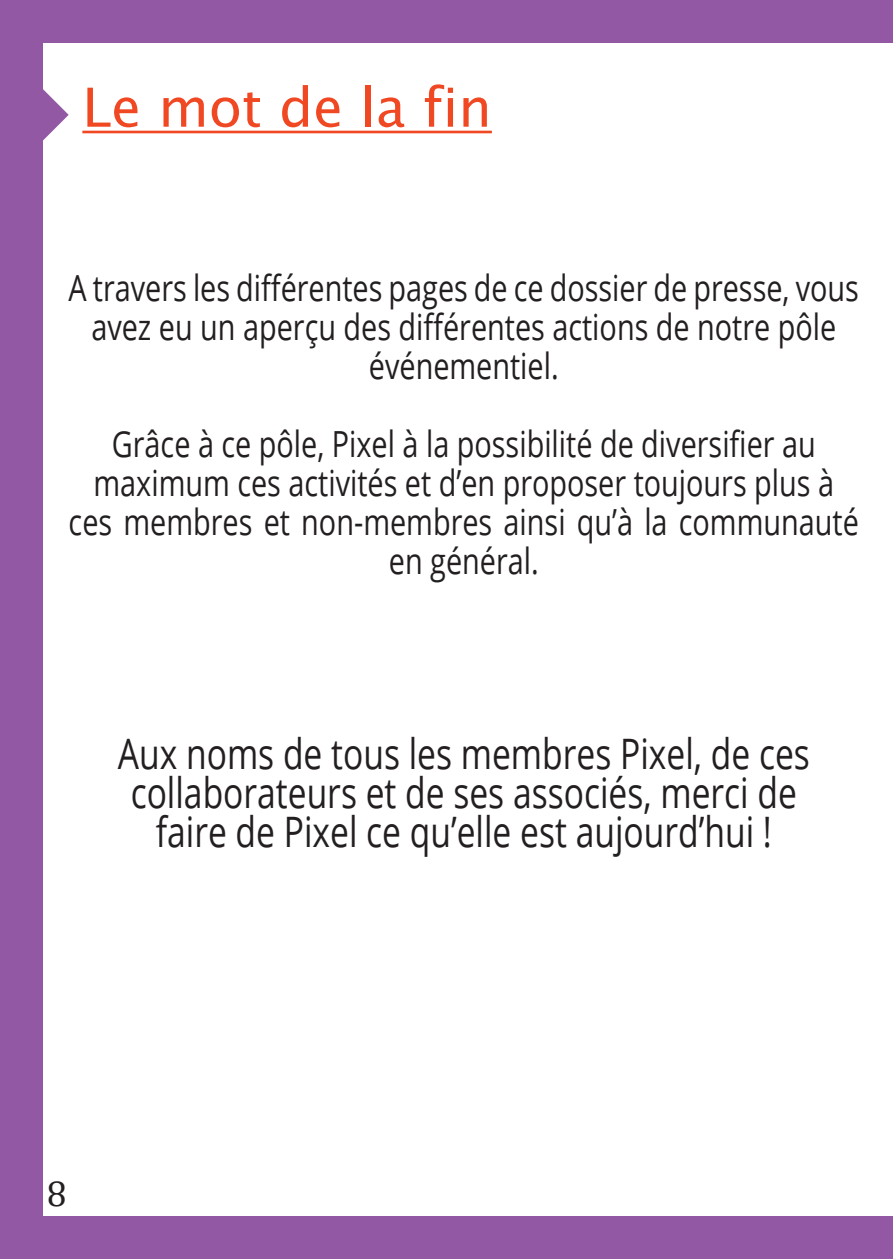
<style>
.page{position:relative;width:893px;height:1259px;background:#fff}
.page>*{position:absolute;margin:0;border:0;box-sizing:border-box;transform-origin:0 0}
.t1{font:54px "Lucida Sans";color:#f04822}
.t2{font:42px/39px "Open Sans";color:#231f20;text-align:center;scale:.8 1}
.t3{font:36px/39px "Open Sans";color:#231f20;text-align:center;scale:.8 1}
.t4{font:36px "Cambria";color:#231f20}
</style>
<div class="page">
<hr style="left:892px;top:43px;width:1px;height:1173px;background:#69b5b2">
<img style="left:892px;top:43px;width:1px;height:364px">
<div style="left:0;top:0;width:43px;height:1259px;background:#9258a4"></div>
<div style="left:43px;top:0;width:850px;height:43px;background:#9258a4"></div>
<div style="left:43px;top:1216px;width:850px;height:43px;background:#9258a4"></div>
<svg style="left:43px;top:89px;width:26px;height:52px"></svg>
<hr style="left:82px;top:131px;width:410px;height:2px;background:#f04822">
<h1 class="t1" style="left:82px;top:77px;width:411px">Le mot de la fin</h1>
<p class="t3" style="left:69px;top:267px;width:989px">A travers les différentes pages de ce dossier de presse, vous avez eu un aperçu des différentes actions de notre pôle événementiel.</p>
<p class="t3" style="left:69px;top:423px;width:989px">Grâce à ce pôle, Pixel à la possibilité de diversifier au maximum ces activités et d’en proposer toujours plus à ces membres et non-membres ainsi qu’à la communauté en général.</p>
<p class="t2" style="left:118px;top:733px;width:866px">Aux noms de tous les membres Pixel, de ces collaborateurs et de ses associés, merci de faire de Pixel ce qu’elle est aujourd’hui !</p>
<p class="t4" style="left:47px;top:1172px;width:21px">8</p>
</div>
